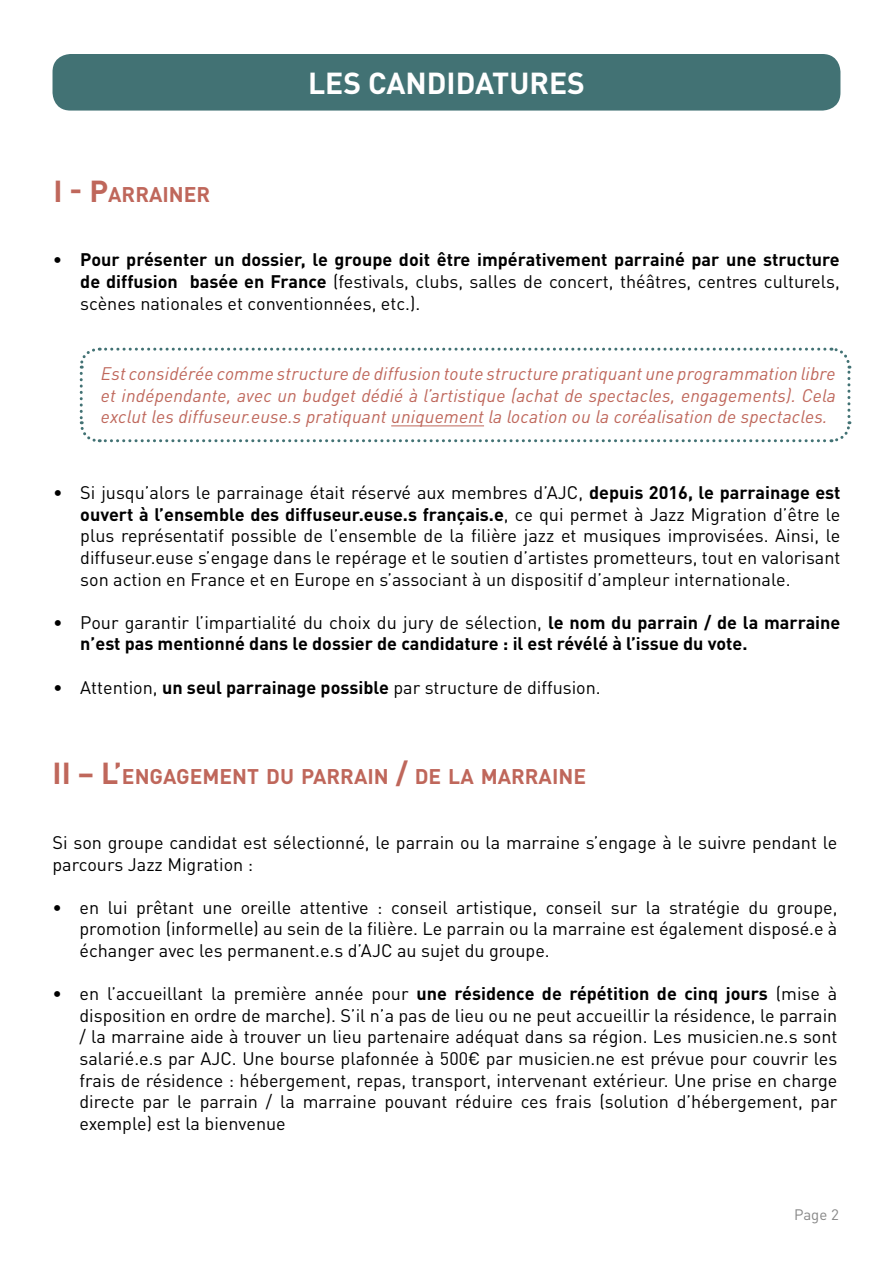
<style>
.page{position:relative;width:893px;height:1263px;background:#fff}
.page>*{position:absolute;margin:0;border:0;box-sizing:border-box;transform-origin:0 0}
.t1{font:700 30px "DINOT";color:#fff}
.t2{font:700 21px "DINOT";color:#bf675b}
.t3{font:18px/21.6px "DINOT";color:#000;text-align:justify}
.t4{font:700 18px/21.6px "DINOT";color:#000;text-align:justify}
.t5{font:italic 18px/21.6px "DINOT";letter-spacing:.01em;color:#bf675b;text-align:justify}
.t6{font:15px "DINOT";color:#878787}
.s1{font-size:30px}
.s2{font-weight:400}
.s3{font-weight:700}
</style>
<div class="page">
<div style="left:53px;top:54px;width:787px;height:57px;background:#427274;border-radius:18px"></div>
<svg style="left:79px;top:347px;width:773px;height:96px"></svg>
<p class="t2" style="left:53px;top:180px;width:158px"><span class="s1">I -</span> <span class="s1">P</span>ARRAINER</p>
<h1 class="t1" style="left:308px;top:63px;width:278px">LES CANDIDATURES</h1>
<p class="t4" style="left:80px;top:248px;width:761px;text-indent:-27px">• Pour présenter un dossier, le groupe doit être impérativement parrainé par une structure de diffusion basée en France <span class="s2">(festivals, clubs, salles de concert, théâtres, centres culturels, scènes nationales et conventionnées, etc.).</span></p>
<p class="t5" style="left:101px;top:363px;width:736px">Est considérée comme structure de diffusion toute structure pratiquant une programmation libre et indépendante, avec un budget dédié à l’artistique (achat de spectacles, engagements). Cela exclut les diffuseur.euse.s pratiquant uniquement la location ou la coréalisation de spectacles.</p>
<p class="t3" style="left:80px;top:481px;width:762px;text-indent:-27px">• Si jusqu’alors le parrainage était réservé aux membres d’AJC, <span class="s3">depuis 2016, le parrainage est ouvert à l’ensemble des diffuseur.euse.s français.e</span>, ce qui permet à Jazz Migration d’être le plus représentatif possible de l’ensemble de la filière jazz et musiques improvisées. Ainsi, le diffuseur.euse s’engage dans le repérage et le soutien d’artistes prometteurs, tout en valorisant son action en France et en Europe en s’associant à un dispositif d’ampleur internationale.</p>
<p class="t4" style="left:80px;top:611px;width:762px;text-indent:-27px"><span class="s2">• Pour garantir l’impartialité du choix du jury de sélection,</span> le nom du parrain / de la marraine n’est pas mentionné dans le dossier de candidature : il est révélé à l’issue du vote.</p>
<p class="t3" style="left:53px;top:676px;width:549px">• Attention, <span class="s3">un seul parrainage possible</span> par structure de diffusion.</p>
<p class="t2" style="left:53px;top:763px;width:535px"><span class="s1">II – L’</span>ENGAGEMENT DU PARRAIN <span class="s1">/</span> DE LA MARRAINE</p>
<p class="t3" style="left:53px;top:831px;width:786px">Si son groupe candidat est sélectionné, le parrain ou la marraine s’engage à le suivre pendant le parcours Jazz Migration :</p>
<p class="t3" style="left:80px;top:896px;width:759px;text-indent:-27px">• en lui prêtant une oreille attentive : conseil artistique, conseil sur la stratégie du groupe, promotion (informelle) au sein de la filière. Le parrain ou la marraine est également disposé.e à échanger avec les permanent.e.s d’AJC au sujet du groupe.</p>
<p class="t3" style="left:80px;top:982px;width:759px;text-indent:-27px">• en l’accueillant la première année pour <span class="s3">une résidence de répétition de cinq jours</span> (mise à disposition en ordre de marche). S’il n’a pas de lieu ou ne peut accueillir la résidence, le parrain / la marraine aide à trouver un lieu partenaire adéquat dans sa région. Les musicien.ne.s sont salarié.e.s par AJC. Une bourse plafonnée à 500€ par musicien.ne est prévue pour couvrir les frais de résidence : hébergement, repas, transport, intervenant extérieur. Une prise en charge directe par le parrain / la marraine pouvant réduire ces frais (solution d’hébergement, par exemple) est la bienvenue</p>
<p class="t6" style="left:794px;top:1206px;width:46px">Page 2</p>
</div>
